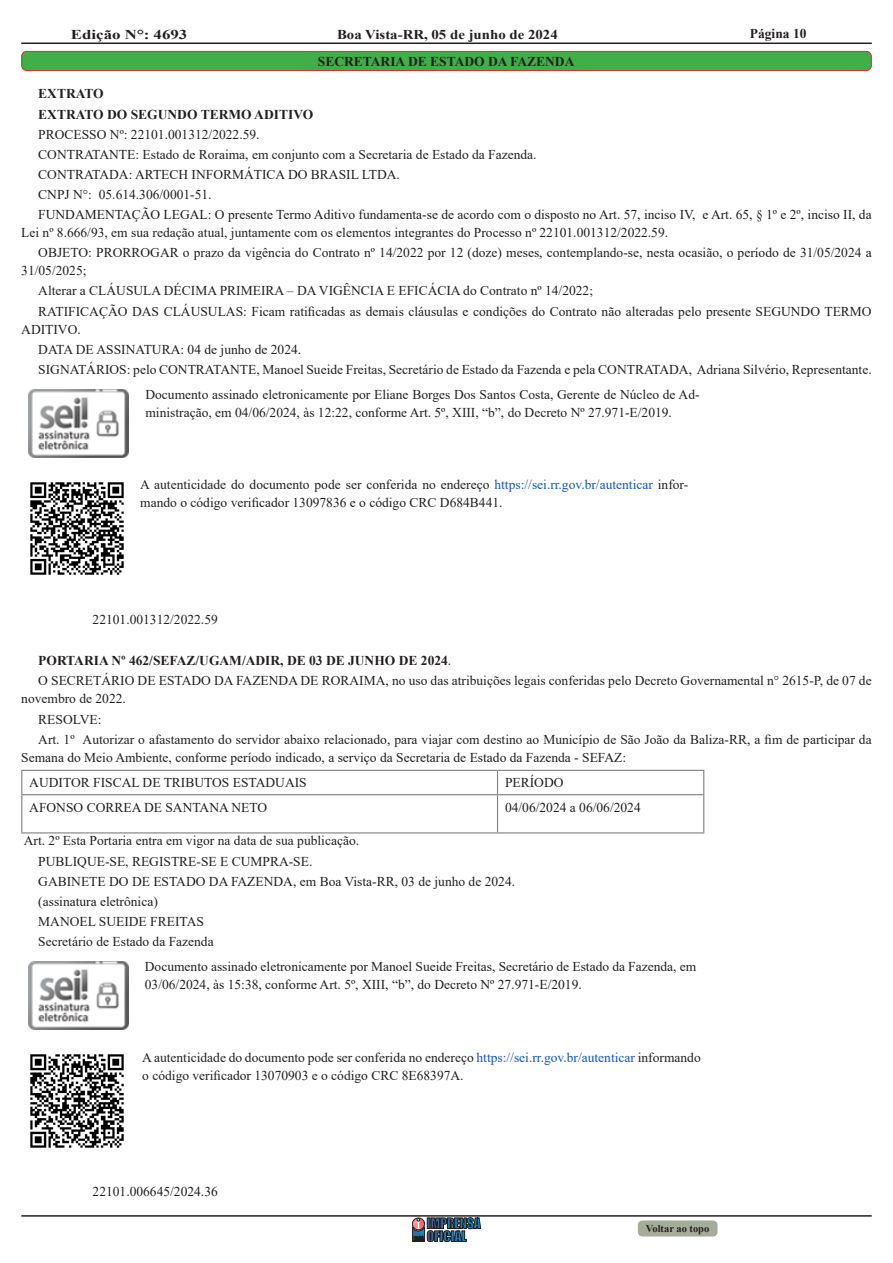
<style>
.page{position:relative;width:893px;height:1263px;background:#fff}
.page>*{position:absolute;margin:0;border:0;box-sizing:border-box;transform-origin:0 0}
.TEXTO_DIÁRIO{font:13.5px/18px "Times New Roman";color:#231f20}
.TEXTO_TABELA{font:13.5px/18px "Times New Roman";color:#231f20}
.TEXTO_DIÁRIO-2{font:700 13.5px "Times New Roman";color:#231f20}
.No_Spacing{font:13.5px "Times New Roman";color:#231f20}
.TEXTO_DIÁRIO-3{font:700 13.5px "Times New Roman";color:#231f20;scale:1.1 1}
.SECRETARIA{font:700 13.5px "Times New Roman";color:#231f20}
.TEXTO_DIÁRIO-4{font:700 13.5px "Times New Roman";color:#231f20;scale:1.25 1}
.t1{font:700 10.5px "Times New Roman";color:#231f20}
.s1{color:#15c}
.s2{font-weight:400}
</style>
<div class="page">
<hr style="left:21px;top:43px;width:851px;height:1px;background:#231f20">
<svg style="left:412px;top:1218px;width:69px;height:24px"></svg>
<hr style="left:21px;top:1215px;width:851px;height:2px;background:#231f20">
<div style="left:638px;top:1220px;width:80px;height:16px;background:#a6ac9a;border-radius:5px"></div>
<div style="left:22px;top:51px;width:849px;height:20px;background:#40ae49;border-radius:5px"></div>
<div style="left:21px;top:51px;width:851px;height:20px;border:1px solid #df2c2d;border-radius:5px"></div>
<img style="left:29px;top:389px;width:100px;height:68px">
<img style="left:30px;top:482px;width:94px;height:93px">
<hr style="left:21px;top:770px;width:476px;height:1px;background:#808080">
<hr style="left:497px;top:770px;width:207px;height:1px;background:#808080">
<hr style="left:21px;top:794px;width:476px;height:1px;background:#808080">
<hr style="left:497px;top:794px;width:207px;height:1px;background:#808080">
<hr style="left:21px;top:832px;width:476px;height:1px;background:#808080">
<hr style="left:497px;top:832px;width:207px;height:1px;background:#808080">
<svg style="left:21px;top:771px;width:1px;height:23px"></svg>
<hr style="left:21px;top:795px;width:1px;height:37px;background:#808080">
<svg style="left:497px;top:771px;width:1px;height:23px"></svg>
<svg style="left:703px;top:771px;width:1px;height:23px"></svg>
<hr style="left:497px;top:795px;width:1px;height:37px;background:#808080">
<hr style="left:703px;top:795px;width:1px;height:37px;background:#808080">
<img style="left:29px;top:962px;width:100px;height:67px">
<img style="left:30px;top:1054px;width:94px;height:94px">
<p class="TEXTO_DIÁRIO-4" style="left:71px;top:24px;width:95px">Edição N°: 4693</p>
<p class="TEXTO_DIÁRIO-3" style="left:337px;top:24px;width:202px">Boa Vista-RR, 05 de junho de 2024</p>
<p class="TEXTO_DIÁRIO-2" style="left:750px;top:24px;width:58px">Página 10</p>
<p class="SECRETARIA" style="left:318px;top:51px;width:258px">SECRETARIA DE ESTADO DA FAZENDA</p>
<p class="TEXTO_DIÁRIO-2" style="left:38px;top:84px;width:67px">EXTRATO</p>
<p class="TEXTO_DIÁRIO-2" style="left:38px;top:104px;width:277px">EXTRATO DO SEGUNDO TERMO ADITIVO</p>
<p class="TEXTO_DIÁRIO" style="left:38px;top:125px;width:223px">PROCESSO Nº: 22101.001312/2022.59.</p>
<p class="TEXTO_DIÁRIO" style="left:38px;top:145px;width:500px">CONTRATANTE: Estado de Roraima, em conjunto com a Secretaria de Estado da Fazenda.</p>
<p class="TEXTO_DIÁRIO" style="left:38px;top:165px;width:363px">CONTRATADA: ARTECH INFORMÁTICA DO BRASIL LTDA.</p>
<p class="TEXTO_DIÁRIO" style="left:38px;top:185px;width:175px">CNPJ N°: 05.614.306/0001-51.</p>
<p class="TEXTO_DIÁRIO" style="left:21px;top:205px;width:852px;text-indent:17px">FUNDAMENTAÇÃO LEGAL: O presente Termo Aditivo fundamenta-se de acordo com o disposto no Art. 57, inciso IV, e Art. 65, § 1º e 2º, inciso II, da<br>Lei nº 8.666/93, em sua redação atual, juntamente com os elementos integrantes do Processo nº 22101.001312/2022.59.</p>
<p class="TEXTO_DIÁRIO" style="left:21px;top:243px;width:852px;text-indent:17px">OBJETO: PRORROGAR o prazo da vigência do Contrato nº 14/2022 por 12 (doze) meses, contemplando-se, nesta ocasião, o período de 31/05/2024 a<br>31/05/2025;</p>
<p class="TEXTO_DIÁRIO" style="left:38px;top:281px;width:556px">Alterar a CLÁUSULA DÉCIMA PRIMEIRA – DA VIGÊNCIA E EFICÁCIA do Contrato nº 14/2022;</p>
<p class="TEXTO_DIÁRIO" style="left:21px;top:302px;width:852px;text-indent:17px">RATIFICAÇÃO DAS CLÁUSULAS: Ficam ratificadas as demais cláusulas e condições do Contrato não alteradas pelo presente SEGUNDO TERMO<br>ADITIVO.</p>
<p class="TEXTO_DIÁRIO" style="left:38px;top:340px;width:264px">DATA DE ASSINATURA: 04 de junho de 2024.</p>
<p class="TEXTO_DIÁRIO" style="left:38px;top:360px;width:835px">SIGNATÁRIOS: pelo CONTRATANTE, Manoel Sueide Freitas, Secretário de Estado da Fazenda e pela CONTRATADA, Adriana Silvério, Representante.</p>
<p class="TEXTO_TABELA" style="left:145px;top:385px;width:556px">Documento assinado eletronicamente por Eliane Borges Dos Santos Costa, Gerente de Núcleo de Ad&shy;ministração, em 04/06/2024, às 12:22, conforme Art. 5º, XIII, “b”, do Decreto Nº 27.971-E/2019.</p>
<p class="TEXTO_TABELA" style="left:140px;top:475px;width:550px">A autenticidade do documento pode ser conferida no endereço <span class="s1">https://sei.rr.gov.br/autenticar</span> infor&shy;mando o código verificador 13097836 e o código CRC D684B441.</p>
<p class="No_Spacing" style="left:93px;top:609px;width:127px">22101.001312/2022.59</p>
<p class="TEXTO_DIÁRIO-2" style="left:38px;top:651px;width:415px">PORTARIA Nº 462/SEFAZ/UGAM/ADIR, DE 03 DE JUNHO DE 2024<span class="s2">.</span></p>
<p class="TEXTO_DIÁRIO" style="left:21px;top:671px;width:852px;text-indent:17px">O SECRETÁRIO DE ESTADO DA FAZENDA DE RORAIMA, no uso das atribuições legais conferidas pelo Decreto Governamental n° 2615-P, de 07 de novembro de 2022.</p>
<p class="TEXTO_DIÁRIO" style="left:38px;top:709px;width:65px">RESOLVE:</p>
<p class="TEXTO_DIÁRIO" style="left:21px;top:730px;width:852px;text-indent:17px">Art. 1º Autorizar o afastamento do servidor abaixo relacionado, para viajar com destino ao Município de São João da Baliza-RR, a fim de participar da<br>Semana do Meio Ambiente, conforme período indicado, a serviço da Secretaria de Estado da Fazenda - SEFAZ:</p>
<p class="TEXTO_TABELA" style="left:29px;top:773px;width:279px">AUDITOR FISCAL DE TRIBUTOS ESTADUAIS</p>
<p class="TEXTO_TABELA" style="left:505px;top:773px;width:60px">PERÍODO</p>
<p class="TEXTO_TABELA" style="left:29px;top:798px;width:239px">AFONSO CORREA DE SANTANA NETO</p>
<p class="TEXTO_TABELA" style="left:505px;top:798px;width:137px">04/06/2024 a 06/06/2024</p>
<p class="TEXTO_DIÁRIO" style="left:24px;top:831px;width:337px">Art. 2º Esta Portaria entra em vigor na data de sua publicação.</p>
<p class="TEXTO_DIÁRIO" style="left:38px;top:852px;width:276px">PUBLIQUE-SE, REGISTRE-SE E CUMPRA-SE.</p>
<p class="TEXTO_DIÁRIO" style="left:38px;top:872px;width:478px">GABINETE DO DE ESTADO DA FAZENDA, em Boa Vista-RR, 03 de junho de 2024.</p>
<p class="TEXTO_DIÁRIO" style="left:38px;top:892px;width:121px">(assinatura eletrônica)</p>
<p class="TEXTO_DIÁRIO" style="left:38px;top:912px;width:167px">MANOEL SUEIDE FREITAS</p>
<p class="TEXTO_DIÁRIO" style="left:38px;top:932px;width:177px">Secretário de Estado da Fazenda</p>
<p class="TEXTO_TABELA" style="left:145px;top:957px;width:553px">Documento assinado eletronicamente por Manoel Sueide Freitas, Secretário de Estado da Fazenda, em<br>03/06/2024, às 15:38, conforme Art. 5º, XIII, “b”, do Decreto Nº 27.971-E/2019.</p>
<p class="TEXTO_TABELA" style="left:142px;top:1048px;width:560px">A autenticidade do documento pode ser conferida no endereço <span class="s1">https://sei.rr.gov.br/autenticar</span> informando o código verificador 13070903 e o código CRC 8E68397A.</p>
<p class="No_Spacing" style="left:93px;top:1182px;width:127px">22101.006645/2024.36</p>
<p class="t1" style="left:646px;top:1221px;width:65px">Voltar ao topo</p>
</div>
